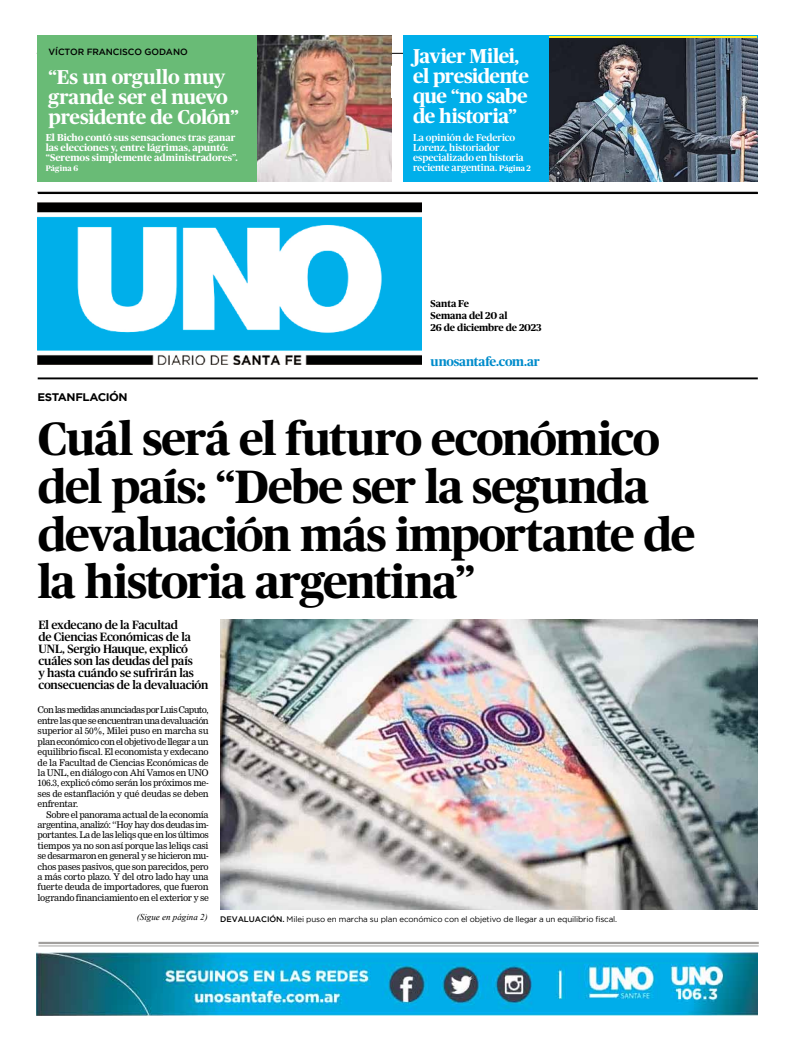
<style>
.page{position:relative;width:794px;height:1052px;background:#fff}
.page>*{position:absolute;margin:0;border:0;box-sizing:border-box;transform-origin:0 0}
.t1{font:700 46.6px/47.7px "Publico";letter-spacing:-.025em;color:#000}
.t2{font:700 20px/20px "Publico";letter-spacing:-.015em;color:#fff}
.t3{font:700 12.9px "Publico";letter-spacing:-.01em;color:#008ccb}
.t4{font:500 12px/12px "Publico";letter-spacing:-.015em;color:#000}
.t5{font:700 11px "Gotham";letter-spacing:-.035em;color:#000;scale:1.05 1}
.t6{font:700 10px/10px "Publico";letter-spacing:-.005em;color:#fff}
.t7{font:500 10px/10px "Publico";letter-spacing:-.005em;color:#fff}
.t8{font:700 10px/12px "Publico";letter-spacing:-.01em;color:#000}
.t9{font:9px/10.4px "Clarion";letter-spacing:-.025em;color:#000;text-align:justify}
.t10{font:500 9px "Gotham";letter-spacing:-.01em;color:#000}
.t11{font:italic 9px "Times New Roman";color:#000}
.t12{font:8px "Gotham";letter-spacing:-.015em;color:#000}
.t13{font:700 8px "Publico";letter-spacing:.01em;color:#fff}
.s1{font-weight:700;font-size:8px}
.s2{font-weight:500}
</style>
<div class="page">
<hr style="left:37px;top:53px;width:720px;height:1px;background:#000">
<img style="left:37px;top:952px;width:720px;height:63px">
<hr style="left:38px;top:942px;width:720px;height:2px;background:#a19f9d">
<hr style="left:38px;top:945px;width:720px;height:1px;background:#a19f9d">
<div style="left:403px;top:35px;width:354px;height:146px;background:#00afea"></div>
<div style="left:38px;top:35px;width:354px;height:146px;background:#69bb76"></div>
<img style="left:549px;top:38px;width:208px;height:143px">
<img style="left:257px;top:35px;width:134px;height:147px">
<img style="left:221px;top:620px;width:537px;height:290px">
<hr style="left:38px;top:377px;width:720px;height:2px;background:#000">
<hr style="left:38px;top:192px;width:720px;height:2px;background:#000">
<div style="left:391px;top:66px;width:12px;height:32px;background:#fff"></div>
<img style="left:38px;top:202px;width:383px;height:163px">
<p class="t10" style="left:49px;top:46px;width:140px">VÍCTOR FRANCISCO GODANO</p>
<h2 class="t2" style="left:49px;top:67px;width:192px">“Es un orgullo muy grande ser el nuevo presidente de Colón”</h2>
<p class="t6" style="left:46px;top:133px;width:194px">El Bicho contó sus sensaciones tras ganar las elecciones y, entre lágrimas, apuntó: “Seremos simplemente administradores”.</p>
<p class="t13" style="left:46px;top:164px;width:34px">Página 6</p>
<p class="t5" style="left:38px;top:391px;width:8px">ESTANF</p>
<p class="t5" style="left:83px;top:391px;width:43px">LACIÓN</p>
<h2 class="t2" style="left:413px;top:46px;width:117px">Javier Milei, el presidente que “no sabe de historia”</h2>
<p class="t7" style="left:413px;top:133px;width:119px">La opinión de Federico<br>Lorenz, historiador especializado en historia reciente argentina. <span class="s1">Página 2</span></p>
<p class="t8" style="left:430px;top:297px;width:112px">Santa Fe<br>Semana del 20 al<br>26 de diciembre de 2023</p>
<h3 class="t3" style="left:430px;top:354px;width:111px">unosantafe.com.ar</h3>
<h1 class="t1" style="left:38px;top:415px;width:659px">Cuál será el futuro económico del país: “Debe ser la segunda devaluación más importante de la historia argentina”</h1>
<h3 class="t4" style="left:38px;top:619px;width:171px">El exdecano de la Facultad<br>de Ciencias Económicas de la<br>UNL, Sergio Hauque, explicó cuáles son las deudas del país<br>y hasta cuándo se sufrirán las consecuencias de la devaluación</h3>
<p class="t9" style="left:38px;top:705px;width:173px">Con las medidas anunciadas por Luis Caputo, entre las que se encuentran una devaluación superior al 50%, Milei puso en marcha su plan económico con el objetivo de llegar a un equilibrio fiscal. El economista y exdecano de la Facultad de Ciencias Económicas de la UNL, en diálogo con Ahí Vamos en UNO 106.3, explicó cómo serán los próximos me&shy;ses de estanflación y qué deudas se deben enfrentar.</p>
<p class="t9" style="left:38px;top:809px;width:173px;text-indent:9px">Sobre el panorama actual de la economía argentina, analizó: “Hoy hay dos deudas im&shy;portantes. La de las leliqs que en los últimos tiempos ya no son así porque las leliqs casi se desarmaron en general y se hicieron mu&shy;chos pases pasivos, que son parecidos, pero a más corto plazo. Y del otro lado hay una fuerte deuda de importadores, que fueron logrando financiamiento en el exterior y se</p>
<p class="t11" style="left:137px;top:910px;width:72px">(Sigue en página 2)</p>
<p class="t12" style="left:220px;top:914px;width:398px"><span class="s2">DEVALUACIÓN.</span> Milei puso en marcha su plan económico con el objetivo de llegar a un equilibrio fiscal.</p>
</div>
